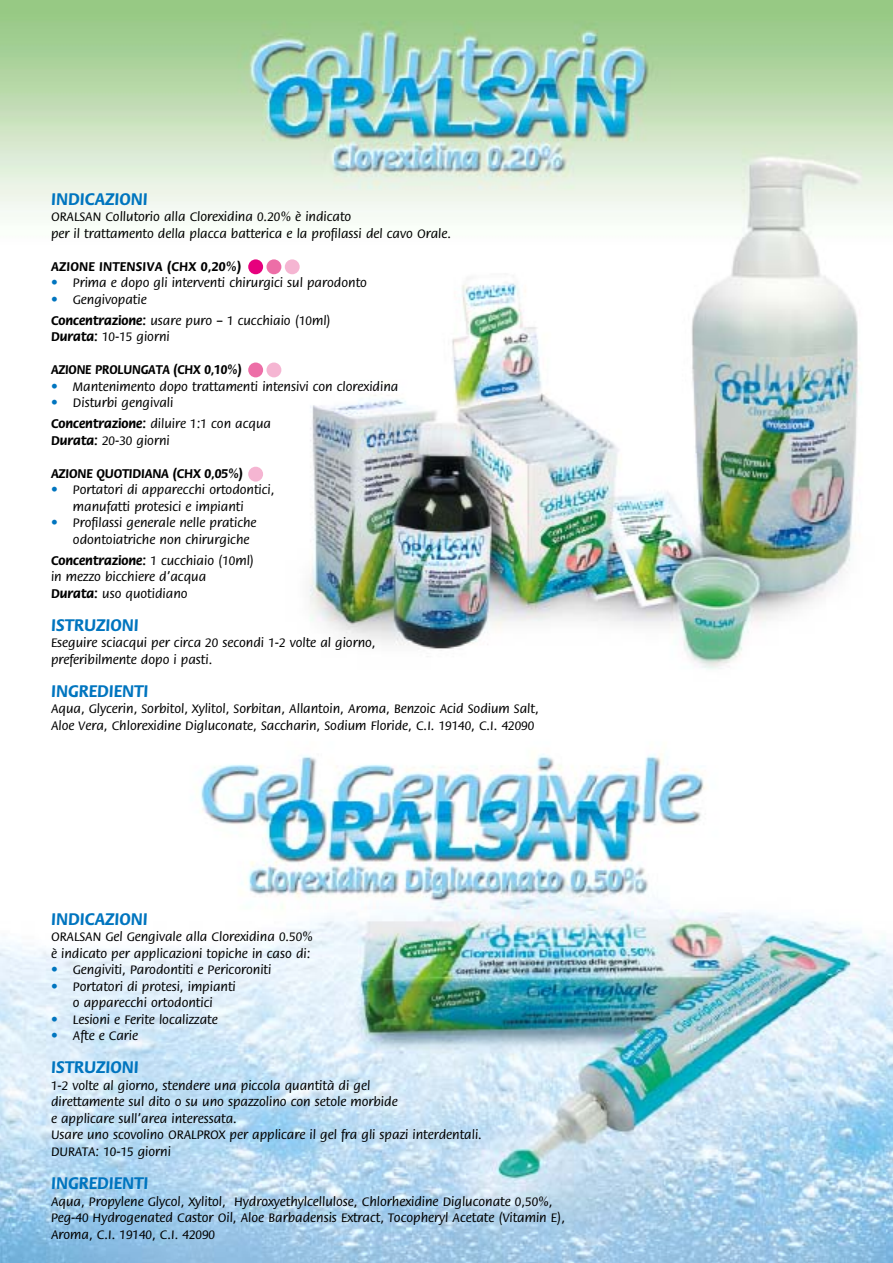
<style>
.page{position:relative;width:893px;height:1263px;background:#fff}
.page>*{position:absolute;margin:0;border:0;box-sizing:border-box;transform-origin:0 0}
.t1{font:700 18px "Flora";color:#0075bf}
.t2{font:500 13.5px/16.5px "Flora";color:#000}
.t3{font:700 13.5px "Flora";letter-spacing:-.01em;color:#000}
.t4{font:700 13.5px "Flora";letter-spacing:.015em;color:#000}
.s1{font-weight:700;color:#0075bf}
.s2{font-weight:700}
</style>
<div class="page">
<img style="left:0;top:0;width:893px;height:1263px">
<div style="left:248px;top:467px;width:15px;height:15px;background:#f5b5d2;border-radius:50%"></div>
<div style="left:248px;top:259px;width:15px;height:15px;background:#e6007d;border-radius:50%"></div>
<div style="left:266px;top:259px;width:15px;height:15px;background:#ed6ea7;border-radius:50%"></div>
<div style="left:285px;top:259px;width:15px;height:15px;background:#f5b5d2;border-radius:50%"></div>
<div style="left:248px;top:362px;width:15px;height:15px;background:#ed6ea7;border-radius:50%"></div>
<div style="left:266px;top:362px;width:15px;height:15px;background:#f5b5d2;border-radius:50%"></div>
<h1 class="t1" style="left:51px;top:189px;width:98px">INDICAZIONI</h1>
<p class="t2" style="left:51px;top:209px;width:402px">ORALSAN Collutorio alla Clorexidina 0.20% è indicato<br>per il trattamento della placca batterica e la profilassi del cavo Orale.</p>
<p class="t4" style="left:51px;top:259px;width:192px">AZIONE INTENSIVA (CHX 0,20%)</p>
<p class="t2" style="left:51px;top:275px;width:317px"><span class="s1">•</span> Prima e dopo gli interventi chirurgici sul parodonto</p>
<p class="t2" style="left:51px;top:289px;width:281px;line-height:21px"><span class="s1">•</span> Gengivopatie<br><span class="s2">Concentrazione:</span> usare puro – 1 cucchiaio (10ml)</p>
<p class="t2" style="left:51px;top:329px;width:120px"><span class="s2">Durata:</span> 10-15 giorni</p>
<p class="t3" style="left:51px;top:363px;width:192px">AZIONE PROLUNGATA (CHX 0,10%)</p>
<p class="t2" style="left:51px;top:379px;width:349px"><span class="s1">•</span> Mantenimento dopo trattamenti intensivi con clorexidina</p>
<p class="t2" style="left:51px;top:393px;width:222px;line-height:21px"><span class="s1">•</span> Disturbi gengivali<br><span class="s2">Concentrazione:</span> diluire 1:1 con acqua</p>
<p class="t2" style="left:51px;top:433px;width:120px"><span class="s2">Durata:</span> 20-30 giorni</p>
<p class="t3" style="left:51px;top:466px;width:193px">AZIONE QUOTIDIANA (CHX 0,05%)</p>
<p class="t2" style="left:73px;top:482px;width:203px;text-indent:-22px"><span class="s1">•</span> Portatori di apparecchi ortodontici, manufatti protesici e impianti</p>
<p class="t2" style="left:73px;top:515px;width:185px;text-indent:-22px"><span class="s1">•</span> Profilassi generale nelle pratiche odontoiatriche non chirurgiche</p>
<p class="t2" style="left:51px;top:553px;width:205px"><span class="s2">Concentrazione:</span> 1 cucchiaio (10ml) in mezzo bicchiere d’acqua<br><span class="s2">Durata:</span> uso quotidiano</p>
<h1 class="t1" style="left:51px;top:615px;width:89px">ISTRUZIONI</h1>
<p class="t2" style="left:51px;top:635px;width:326px">Eseguire sciacqui per circa 20 secondi 1-2 volte al giorno, preferibilmente dopo i pasti.</p>
<h1 class="t1" style="left:51px;top:681px;width:99px">INGREDIENTI</h1>
<p class="t2" style="left:51px;top:701px;width:489px">Aqua, Glycerin, Sorbitol, Xylitol, Sorbitan, Allantoin, Aroma, Benzoic Acid Sodium Salt,<br>Aloe Vera, Chlorexidine Digluconate, Saccharin, Sodium Floride, C.I. 19140, C.I. 42090</p>
<h1 class="t1" style="left:51px;top:909px;width:98px">INDICAZIONI</h1>
<p class="t2" style="left:51px;top:929px;width:263px">ORALSAN Gel Gengivale alla Clorexidina 0.50% è indicato per applicazioni topiche in caso di:</p>
<p class="t2" style="left:51px;top:962px;width:222px"><span class="s1">•</span> Gengiviti, Parodontiti e Pericoroniti</p>
<p class="t2" style="left:51px;top:979px;width:186px;text-align:center"><span class="s1">•</span> Portatori di protesi, impianti o apparecchi ortodontici</p>
<p class="t2" style="left:51px;top:1012px;width:168px"><span class="s1">•</span> Lesioni e Ferite localizzate</p>
<p class="t2" style="left:51px;top:1028px;width:89px"><span class="s1">•</span> Afte e Carie</p>
<h1 class="t1" style="left:51px;top:1058px;width:89px">ISTRUZIONI</h1>
<p class="t2" style="left:51px;top:1078px;width:433px">1-2 volte al giorno, stendere una piccola quantità di gel<br>direttamente sul dito o su uno spazzolino con setole morbide<br>e applicare sull’area interessata.<br>Usare uno scovolino ORALPROX per applicare il gel fra gli spazi interdentali.<br>DURATA: 10-15 giorni</p>
<h1 class="t1" style="left:51px;top:1173px;width:99px">INGREDIENTI</h1>
<p class="t2" style="left:51px;top:1193px;width:516px">Aqua, Propylene Glycol, Xylitol, Hydroxyethylcellulose, Chlorhexidine Digluconate 0,50%,<br>Peg-40 Hydrogenated Castor Oil, Aloe Barbadensis Extract, Tocopheryl Acetate (Vitamin E),<br>Aroma, C.I. 19140, C.I. 42090</p>
</div>
